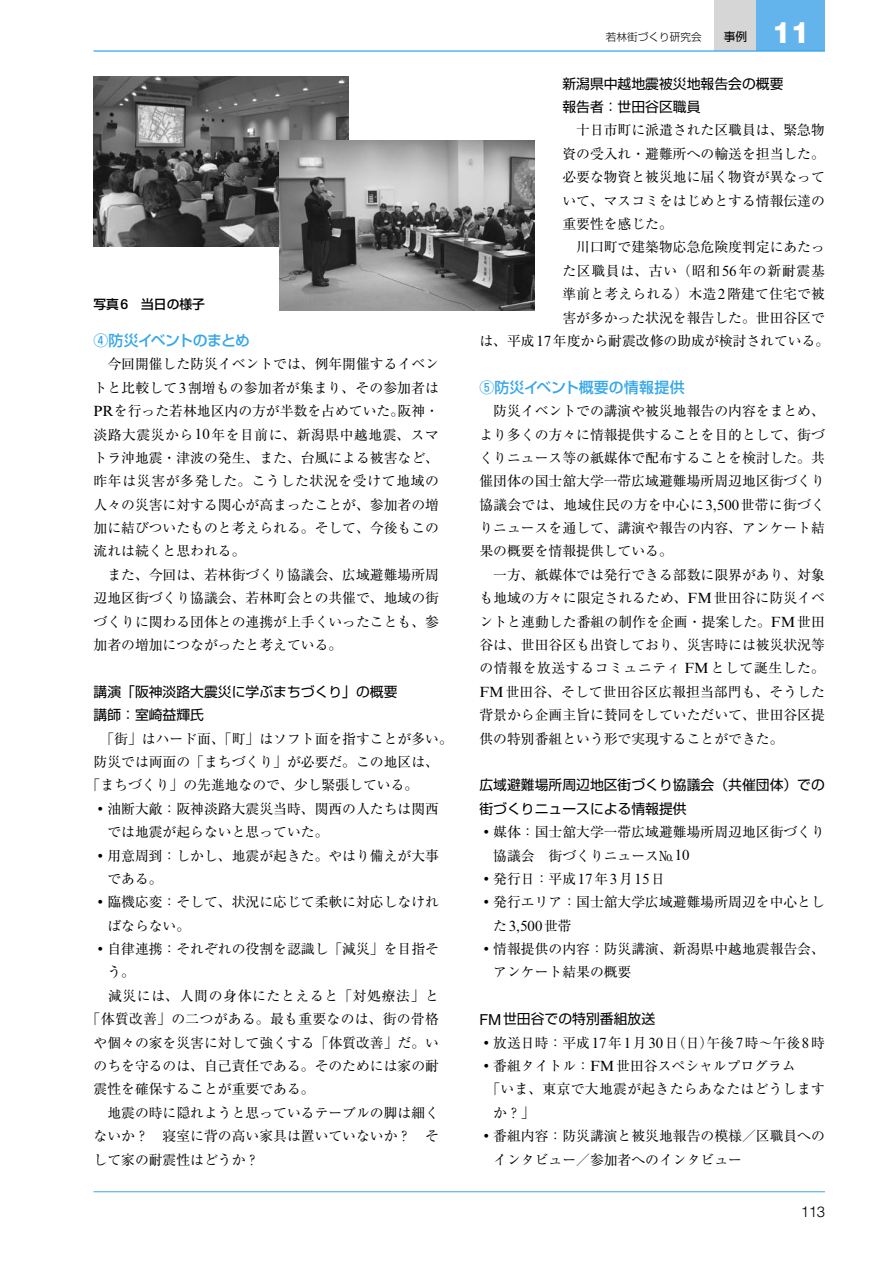
<style>
.page{position:relative;width:893px;height:1263px;background:#fff}
.page>*{position:absolute;margin:0;border:0;box-sizing:border-box;transform-origin:0 0}
.t1{font:800 29.7px "Helvetica Neue LT Std";color:#fff}
.本文見出し2{font:500 14.85px "Shin Go Pro";letter-spacing:.01em;color:#36a7e9}
.本文見出し2-2{font:500 14.85px "Shin Go Pro";letter-spacing:-.03em;color:#36a7e9}
.t2{font:14.85px "Times New Roman MT Std";color:#000}
.t3{font:300 14.85px "Helvetica LT Std";color:#000}
.t4{font:13.8px/23.4px "Ryumin Pro";color:#000;text-align:justify}
.本文見出し3{font:13.8px/23.4px "Shin Go Pro";color:#000}
.t5{font:13.8px/23.4px "Ryumin Pro";letter-spacing:.025em;color:#000}
.t6{font:13.8px "Ryumin Pro";letter-spacing:.05em;color:#000}
.t7{font:500 12.75px "Shin Go Pro";color:#000}
.t8{font:11.7px "Shin Go Pro";color:#000}
.t9{font:300 10.65px "Shin Go Pro";color:#000}
.s1{font-family:"Helvetica Neue LT Std";font-size:14.1px}
.s2{font-family:"Times New Roman MT Std";font-size:14.85px}
.s3{font-family:"Ryumin Pro";font-size:13.8px}
.s4{font-family:"Helvetica Neue LT Std";font-size:15.15px}
</style>
<div class="page">
<div style="left:714px;top:0;width:43px;height:51px;background:#d6d6d6"></div>
<div style="left:757px;top:0;width:68px;height:51px;background:#63b4ec"></div>
<hr style="left:94px;top:50px;width:731px;height:2px;background:#36a7e9">
<hr style="left:94px;top:1191px;width:731px;height:1px;background:#36a7e9">
<img style="left:94px;top:77px;width:255px;height:170px">
<img style="left:280px;top:140px;width:255px;height:170px">
<p class="t7" style="left:94px;top:294px;width:113px">写真<span class="s1">6</span>　当日の様子</p>
<p class="本文見出し2-2" style="left:94px;top:329px;width:158px">④防災イベントのまとめ</p>
<p class="t4" style="left:94px;top:352px;width:347px">　今回開催した防災イベントでは、例年開催するイベントと比較して<span class="s2">3</span>割増もの参加者が集まり、その参加者は<span class="s2">PR</span>を行った若林地区内の方が半数を占めていた。阪神・淡路大震災から<span class="s2">10</span>年を目前に、新潟県中越地震、スマトラ沖地震・津波の発生、また、台風による被害など、昨年は災害が多発した。こうした状況を受けて地域の人々の災害に対する関心が高まったことが、参加者の増加に結びついたものと考えられる。そして、今後もこの流れは続くと思われる。</p>
<p class="t4" style="left:94px;top:562px;width:347px;text-indent:14px">また、今回は、若林街づくり協議会、広域避難場所周辺地区街づくり協議会、若林町会との共催で、地域の街づくりに関わる団体との連携が上手くいったことも、参加者の増加につながったと考えている。</p>
<p class="本文見出し3" style="left:94px;top:678px;width:319px">講演「阪神淡路大震災に学ぶまちづくり」の概要　</p>
<p class="本文見出し3" style="left:94px;top:702px;width:112px">講師：室崎益輝氏</p>
<p class="t4" style="left:100px;top:726px;width:354px">「街」はハード面、「町」はソフト面を指すことが多い。</p>
<p class="t4" style="left:94px;top:749px;width:347px">防災では両面の「まちづくり」が必要だ。この地区は、</p>
<p class="t4" style="left:87px;top:772px;width:333px">「まちづくり」の先進地なので、少し緊張している。</p>
<p class="t4" style="left:107px;top:796px;width:333px;text-indent:-14px">•油断大敵：阪神淡路大震災当時、関西の人たちは関西では地震が起らないと思っていた。</p>
<p class="t4" style="left:107px;top:843px;width:333px;text-indent:-14px">•用意周到：しかし、地震が起きた。やはり備えが大事である。</p>
<p class="t4" style="left:107px;top:889px;width:333px;text-indent:-14px">•臨機応変：そして、状況に応じて柔軟に対応しなければならない。</p>
<p class="t4" style="left:107px;top:936px;width:333px;text-indent:-14px">•自律連携：それぞれの役割を認識し「減災」を目指そう。</p>
<p class="t6" style="left:94px;top:985px;width:347px">　減災には、人間の身体にたとえると「対処療法」と</p>
<p class="t5" style="left:87px;top:1006px;width:354px">「体質改善」の二つがある。最も重要なのは、街の骨格</p>
<p class="t4" style="left:94px;top:1030px;width:347px">や個々の家を災害に対して強くする「体質改善」だ。い</p>
<p class="t4" style="left:94px;top:1053px;width:347px">のちを守るのは、自己責任である。そのためには家の耐</p>
<p class="t4" style="left:94px;top:1076px;width:223px">震性を確保することが重要である。</p>
<p class="t4" style="left:94px;top:1100px;width:347px">　地震の時に隠れようと思っているテーブルの脚は細くないか？　寝室に背の高い家具は置いていないか？ そして家の耐震性はどうか？</p>
<p class="t9" style="left:606px;top:28px;width:97px">若林街づくり研究会</p>
<p class="t8" style="left:724px;top:27px;width:25px">事例</p>
<h1 class="t1" style="left:772px;top:14px;width:39px">11</h1>
<p class="本文見出し3" style="left:562px;top:70px;width:236px">新潟県中越地震被災地報告会の概要　</p>
<p class="本文見出し3" style="left:562px;top:93px;width:140px">報告者：世田谷区職員</p>
<p class="t4" style="left:562px;top:118px;width:264px">　十日市町に派遣された区職員は、緊急物資の受入れ・避難所への輸送を担当した。必要な物資と被災地に届く物資が異なっていて、マスコミをはじめとする情報伝達の重要性を感じた。</p>
<p class="t4" style="left:562px;top:235px;width:264px">　川口町で建築物応急危険度判定にあたった区職員は、古い（昭和<span class="s2">56</span>年の新耐震基準前と考えられる）木造<span class="s2">2</span>階建て住宅で被害が多かった状況を報告した。世田谷区で</p>
<p class="t4" style="left:479px;top:328px;width:351px">は、平成<span class="s2">17</span>年度から耐震改修の助成が検討されている。</p>
<p class="本文見出し2" style="left:479px;top:375px;width:207px">⑤防災イベント概要の情報提供</p>
<p class="t4" style="left:479px;top:398px;width:347px">　防災イベントでの講演や被災地報告の内容をまとめ、より多くの方々に情報提供することを目的として、街づくりニュース等の紙媒体で配布することを検討した。共催団体の国士舘大学一帯広域避難場所周辺地区街づくり協議会では、地域住民の方を中心に<span class="s2">3,500</span>世帯に街づくりニュースを通して、講演や報告の内容、アンケート結果の概要を情報提供している。</p>
<p class="t4" style="left:479px;top:562px;width:347px">　一方、紙媒体では発行できる部数に限界があり、対象も地域の方々に限定されるため、<span class="s2">FM</span>世田谷に防災イベントと連動した番組の制作を企画・提案した。<span class="s2">FM</span>世田谷は、世田谷区も出資しており、災害時には被災状況等の情報を放送するコミュニティ <span class="s2">FM</span>として誕生した。<span class="s2">FM</span>世田谷、そして世田谷区広報担当部門も、そうした背景から企画主旨に賛同をしていただいて、世田谷区提供の特別番組という形で実現することができた。</p>
<p class="本文見出し3" style="left:479px;top:772px;width:347px">広域避難場所周辺地区街づくり協議会（共催団体）での街づくりニュースによる情報提供</p>
<p class="t4" style="left:493px;top:819px;width:333px;text-indent:-14px">•媒体：国士舘大学一帯広域避難場所周辺地区街づくり協議会　街づくりニュース№<span class="s2">10</span></p>
<p class="t4" style="left:479px;top:866px;width:187px">•発行日：平成<span class="s2">17</span>年<span class="s2">3</span>月<span class="s2">15</span>日</p>
<p class="t4" style="left:479px;top:889px;width:347px">•発行エリア：国士舘大学広域避難場所周辺を中心とし</p>
<p class="t2" style="left:493px;top:917px;width:80px"><span class="s3">た</span>3,500<span class="s3">世帯</span></p>
<p class="t4" style="left:493px;top:936px;width:333px;text-indent:-14px">•情報提供の内容：防災講演、新潟県中越地震報告会、アンケート結果の概要</p>
<p class="本文見出し3" style="left:479px;top:1006px;width:177px"><span class="s4">FM</span>世田谷での特別番組放送</p>
<p class="t4" style="left:479px;top:1030px;width:347px">•放送日時：平成<span class="s2">17</span>年<span class="s2">1</span>月<span class="s2">30</span>日（日）午後<span class="s2">7</span>時～午後<span class="s2">8</span>時</p>
<p class="t4" style="left:479px;top:1053px;width:318px">•番組タイトル：<span class="s2">FM</span>世田谷スペシャルプログラム</p>
<p class="t5" style="left:493px;top:1076px;width:333px;text-indent:-7px">「いま、東京で大地震が起きたらあなたはどうしますか？」</p>
<p class="t4" style="left:493px;top:1123px;width:333px;text-indent:-14px">•番組内容：防災講演と被災地報告の模様／区職員へのインタビュー／参加者へのインタビュー</p>
<p class="t3" style="left:801px;top:1202px;width:26px">113</p>
</div>
